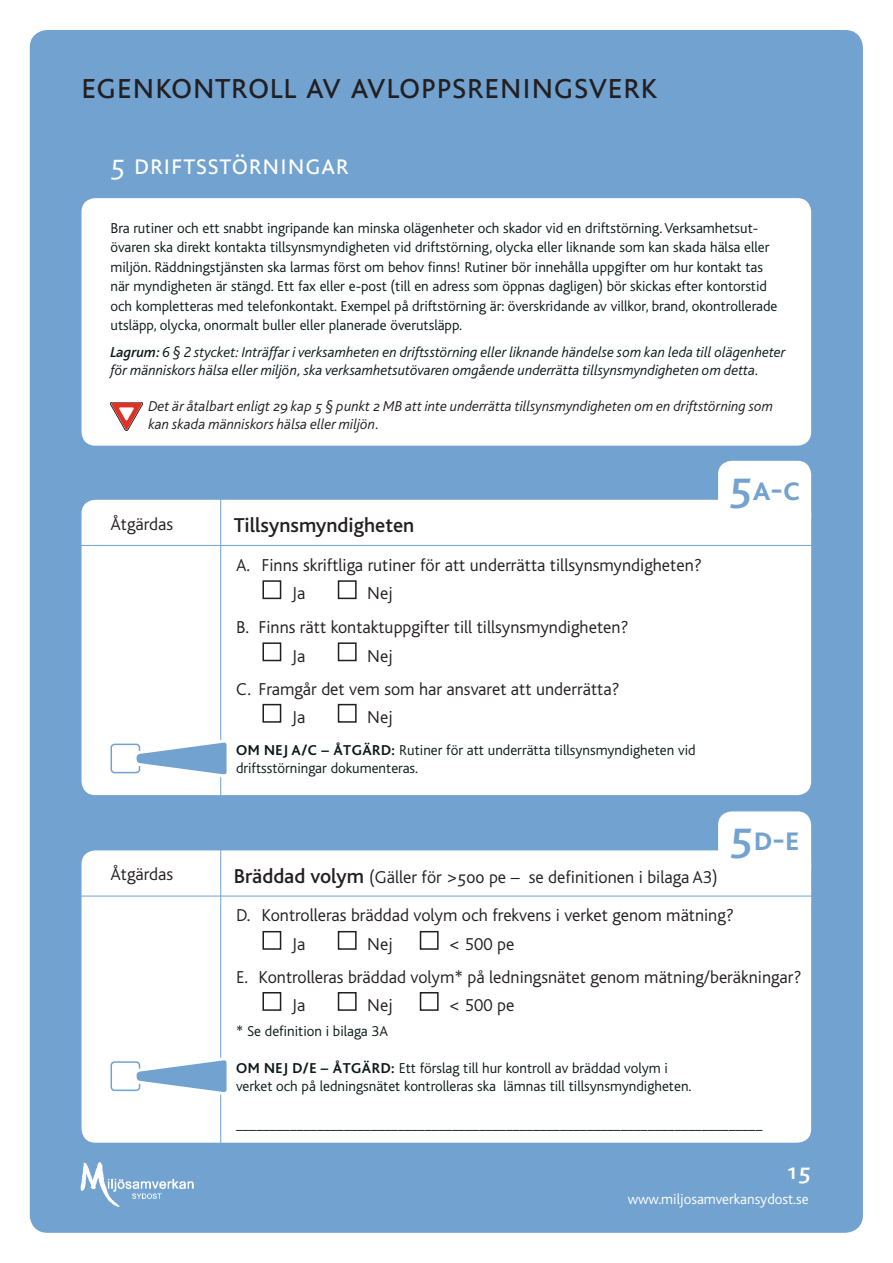
<style>
.page{position:relative;width:893px;height:1263px;background:#fff}
.page>*{position:absolute;margin:0;border:0;box-sizing:border-box;transform-origin:0 0}
.t1{font:300 39px "Bliss Caps";color:#231f20}
.t2{font:500 36px "Bliss Caps";color:#72a2d0}
.t3{font:300 30px "Bliss Caps";letter-spacing:.015em;color:#fff}
.t4{font:500 24px "Bliss Caps";color:#fff}
.t5{font:500 21px "Bliss";color:#231f20}
.t6{font:300 18px/28.8px "Bliss";color:#231f20}
.t7{font:300 15px/19.5px "Bliss";color:#0d191a}
.t8{font:italic 300 15px/18px "Bliss";color:#0d191a}
.t9{font:italic 300 15px/18px "Bliss";color:#231f20}
.t10{font:700 15px "Bliss";color:#0d191a}
.t11{font:300 15px "Bliss";color:#fff}
.s1{font-weight:500}
.s2{font-family:"Bliss Caps"}
.s3{font-weight:700}
.s4{font-size:45px}
.s5{font-weight:500;font-size:21px}
</style>
<div class="page">
<div style="left:31px;top:31px;width:831px;height:1201px;background:#72a2d0;border-radius:17px"></div>
<img style="left:80px;top:1162px;width:114px;height:44px">
<div style="left:82px;top:850px;width:729px;height:293px;background:#fff;border-radius:14px"></div>
<div style="left:718px;top:811px;width:93px;height:69px;background:#fff;border-radius:14px"></div>
<hr style="left:79px;top:896px;width:736px;height:1px;background:#72a2d0">
<hr style="left:220px;top:844px;width:1px;height:362px;background:#72a2d0">
<div style="left:111px;top:1061px;width:29px;height:30px;border:2px solid #72a2d0;border-radius:3px"></div>
<svg style="left:132px;top:1058px;width:95px;height:39px"></svg>
<div style="left:82px;top:500px;width:729px;height:295px;background:#fff;border-radius:14px"></div>
<div style="left:718px;top:461px;width:93px;height:69px;background:#fff;border-radius:14px"></div>
<hr style="left:79px;top:545px;width:736px;height:1px;background:#72a2d0">
<hr style="left:220px;top:494px;width:1px;height:309px;background:#72a2d0">
<div style="left:338px;top:580px;width:19px;height:19px;border:2px solid #231f20"></div>
<div style="left:262px;top:580px;width:19px;height:19px;border:2px solid #231f20"></div>
<div style="left:338px;top:642px;width:19px;height:19px;border:2px solid #231f20"></div>
<div style="left:262px;top:642px;width:19px;height:19px;border:2px solid #231f20"></div>
<div style="left:111px;top:744px;width:29px;height:29px;border:2px solid #72a2d0;border-radius:3px"></div>
<svg style="left:132px;top:741px;width:95px;height:38px"></svg>
<div style="left:338px;top:704px;width:19px;height:19px;border:2px solid #231f20"></div>
<div style="left:262px;top:704px;width:19px;height:19px;border:2px solid #231f20"></div>
<div style="left:82px;top:198px;width:729px;height:248px;background:#fff;border-radius:14px"></div>
<div style="left:338px;top:931px;width:19px;height:19px;border:2px solid #231f20"></div>
<div style="left:262px;top:931px;width:19px;height:19px;border:2px solid #231f20"></div>
<div style="left:420px;top:931px;width:19px;height:19px;border:2px solid #231f20"></div>
<div style="left:338px;top:992px;width:19px;height:19px;border:2px solid #231f20"></div>
<div style="left:262px;top:992px;width:19px;height:19px;border:2px solid #231f20"></div>
<div style="left:420px;top:992px;width:19px;height:19px;border:2px solid #231f20"></div>
<svg style="left:111px;top:402px;width:31px;height:28px"></svg>
<h1 class="t1" style="left:81px;top:62px;width:578px">egenkontroll av avloppsreningsverk</h1>
<h3 class="t3" style="left:111px;top:146px;width:240px">5 driftsstörningar</h3>
<p class="t7" style="left:111px;top:219px;width:668px">Bra rutiner och ett snabbt ingripande kan minska olägenheter och skador vid en driftstörning. Verksamhetsut&shy;övaren ska direkt kontakta tillsynsmyndigheten vid driftstörning, olycka eller liknande som kan skada hälsa eller miljön. Räddningstjänsten ska larmas först om behov finns! Rutiner bör innehålla uppgifter om hur kontakt tas när myndigheten är stängd. Ett fax eller e-post (till en adress som öppnas dagligen) bör skickas efter kontorstid och kompletteras med telefonkontakt. Exempel på driftstörning är: överskridande av villkor, brand, okontrollerade utsläpp, olycka, onormalt buller eller planerade överutsläpp.</p>
<p class="t8" style="left:111px;top:345px;width:676px"><span class="s1">Lagrum:</span> 6 § 2 stycket: Inträffar i verksamheten en driftsstörning eller liknande händelse som kan leda till olägenheter för människors hälsa eller miljön, ska verksamhetsutövaren omgående underrätta tillsynsmyndigheten om detta.</p>
<p class="t9" style="left:148px;top:399px;width:626px">Det är åtalbart enligt <span class="s2">29</span> kap <span class="s2">5</span> § punkt <span class="s2">2</span> MB att inte underrätta tillsynsmyndigheten om en driftstörning som kan skada människors hälsa eller miljön.</p>
<p class="t6" style="left:111px;top:511px;width:64px">Åtgärdas</p>
<p class="t6" style="left:111px;top:861px;width:64px">Åtgärdas</p>
<h3 class="t5" style="left:234px;top:518px;width:182px">Tillsynsmyndigheten</h3>
<p class="t6" style="left:292px;top:552px;width:411px;text-indent:-56px">A. Finns skriftliga rutiner för att underrätta tillsynsmyndigheten?<br>Ja</p>
<p class="t6" style="left:236px;top:578px;width:394px;line-height:33.8px;text-indent:131px">Nej<br>B. Finns rätt kontaktuppgifter till tillsynsmyndigheten?</p>
<p class="t6" style="left:292px;top:642px;width:15px">Ja</p>
<p class="t6" style="left:236px;top:640px;width:385px;line-height:33.2px;text-indent:131px">Nej<br>C. Framgår det vem som har ansvaret att underrätta?</p>
<p class="t6" style="left:292px;top:704px;width:15px">Ja</p>
<p class="t6" style="left:367px;top:704px;width:27px">Nej</p>
<p class="t7" style="left:236px;top:742px;width:461px;line-height:18px"><span class="s3">OM NEJ A/C – ÅTGÄRD:</span> Rutiner för att underrätta tillsynsmyndigheten vid driftsstörningar dokumenteras.</p>
<h2 class="t2" style="left:729px;top:466px;width:72px"><span class="s4">5</span>a-c</h2>
<p class="t6" style="left:234px;top:864px;width:485px"><span class="s5">Bräddad volym</span> (Gäller för &gt;<span class="s2">500</span> pe – se definitionen i bilaga A3)</p>
<h2 class="t2" style="left:730px;top:817px;width:71px"><span class="s4">5</span>d-e</h2>
<p class="t6" style="left:236px;top:902px;width:499px">D. Kontrolleras bräddad volym och frekvens i verket genom mätning?</p>
<p class="t6" style="left:292px;top:931px;width:15px">Ja</p>
<p class="t6" style="left:367px;top:931px;width:27px">Nej</p>
<p class="t6" style="left:449px;top:931px;width:67px">&lt; 500 pe</p>
<p class="t6" style="left:236px;top:964px;width:567px">E. Kontrolleras bräddad volym* på ledningsnätet genom mätning/beräkningar?</p>
<p class="t7" style="left:236px;top:1023px;width:153px">* Se definition i bilaga 3A</p>
<p class="t6" style="left:292px;top:992px;width:15px">Ja</p>
<p class="t6" style="left:367px;top:992px;width:27px">Nej</p>
<p class="t6" style="left:449px;top:992px;width:67px">&lt; 500 pe</p>
<p class="t7" style="left:236px;top:1060px;width:457px;line-height:18px"><span class="s3">OM NEJ D/E – ÅTGÄRD:</span> Ett förslag till hur kontroll av bräddad volym i verket och på ledningsnätet kontrolleras ska lämnas till tillsynsmyndigheten.</p>
<p class="t10" style="left:236px;top:1118px;width:528px">______________________________________________________________________________</p>
<h3 class="t4" style="left:786px;top:1157px;width:27px">15</h3>
<p class="t11" style="left:628px;top:1193px;width:183px">www.miljosamverkansydost.se</p>
</div>
